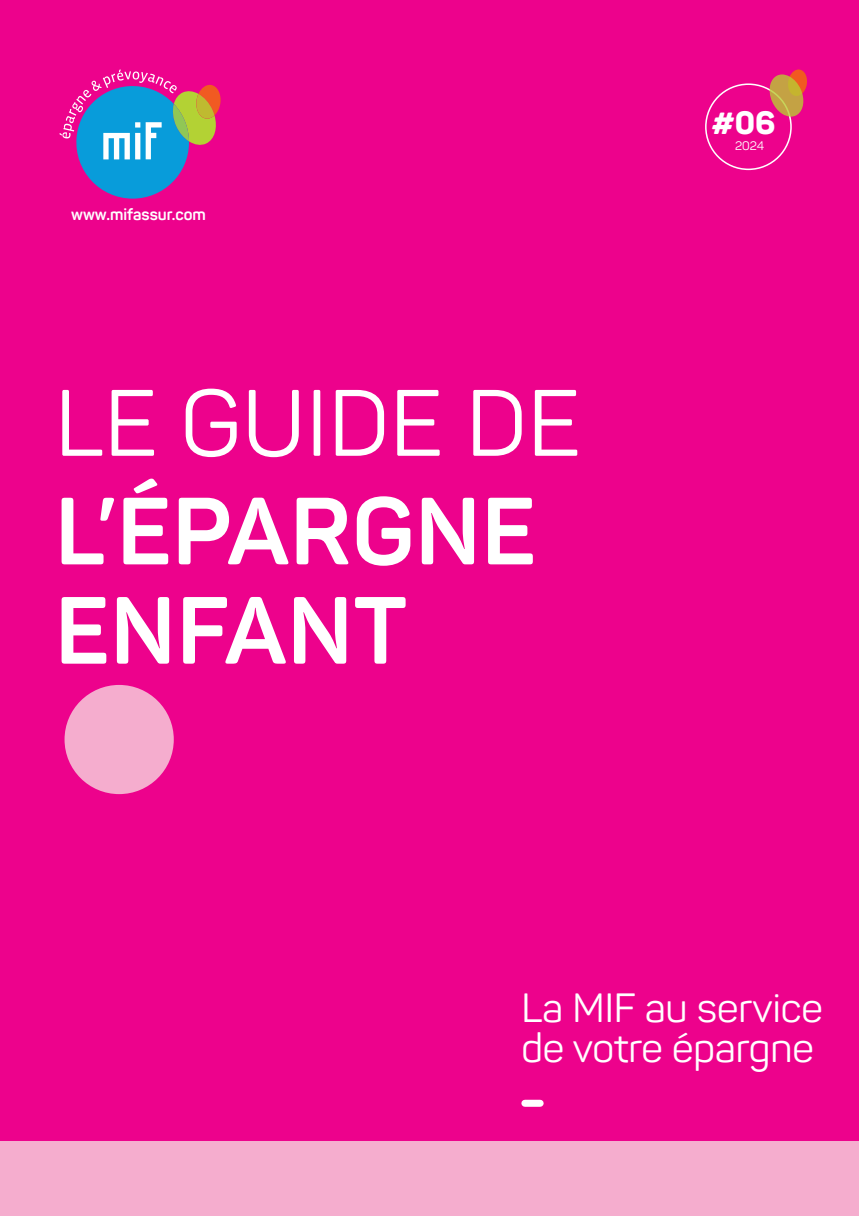
<style>
.page{position:relative;width:859px;height:1216px;background:#fff}
.page>*{position:absolute;margin:0;border:0;box-sizing:border-box;transform-origin:0 0}
.t1{font:700 93.8px "Panton";letter-spacing:.01em;color:#fff}
.t2{font:92.75px "Panton";letter-spacing:.01em;color:#fff}
.t3{font:40.25px/39.9px "Panton";color:#fff}
.t4{font:800 31.85px "Panton";color:#fff}
.t5{font:700 16.1px "Panton";color:#fff}
.t6{font:12.25px "Panton";color:#fff}
</style>
<div class="page">
<div style="left:0;top:0;width:858px;height:1215px;background:#ed028c"></div>
<div style="left:0;top:1141px;width:858px;height:74px;background:#f5adce"></div>
<div style="left:64px;top:685px;width:110px;height:109px;background:#f5adce;border-radius:50%"></div>
<svg style="left:60px;top:69px;width:161px;height:130px"></svg>
<div style="left:704px;top:83px;width:87px;height:87px;border:2px solid #fff;border-radius:50%"></div>
<svg style="left:768px;top:69px;width:39px;height:48px"></svg>
<div style="left:524px;top:1099px;width:16px;height:7px;background:#fff"></div>
<p class="t5" style="left:71px;top:205px;width:136px">www.mifassur.com</p>
<h2 class="t2" style="left:55px;top:366px;width:527px">LE GUIDE DE</h2>
<h1 class="t1" style="left:55px;top:472px;width:482px">L’ÉPARGNE</h1>
<h1 class="t1" style="left:55px;top:571px;width:353px">ENFANT</h1>
<p class="t4" style="left:711px;top:102px;width:66px">#06</p>
<p class="t6" style="left:734px;top:138px;width:31px">2024</p>
<p class="t3" style="left:521px;top:988px;width:303px">La MIF au service de votre épargne</p>
</div>
